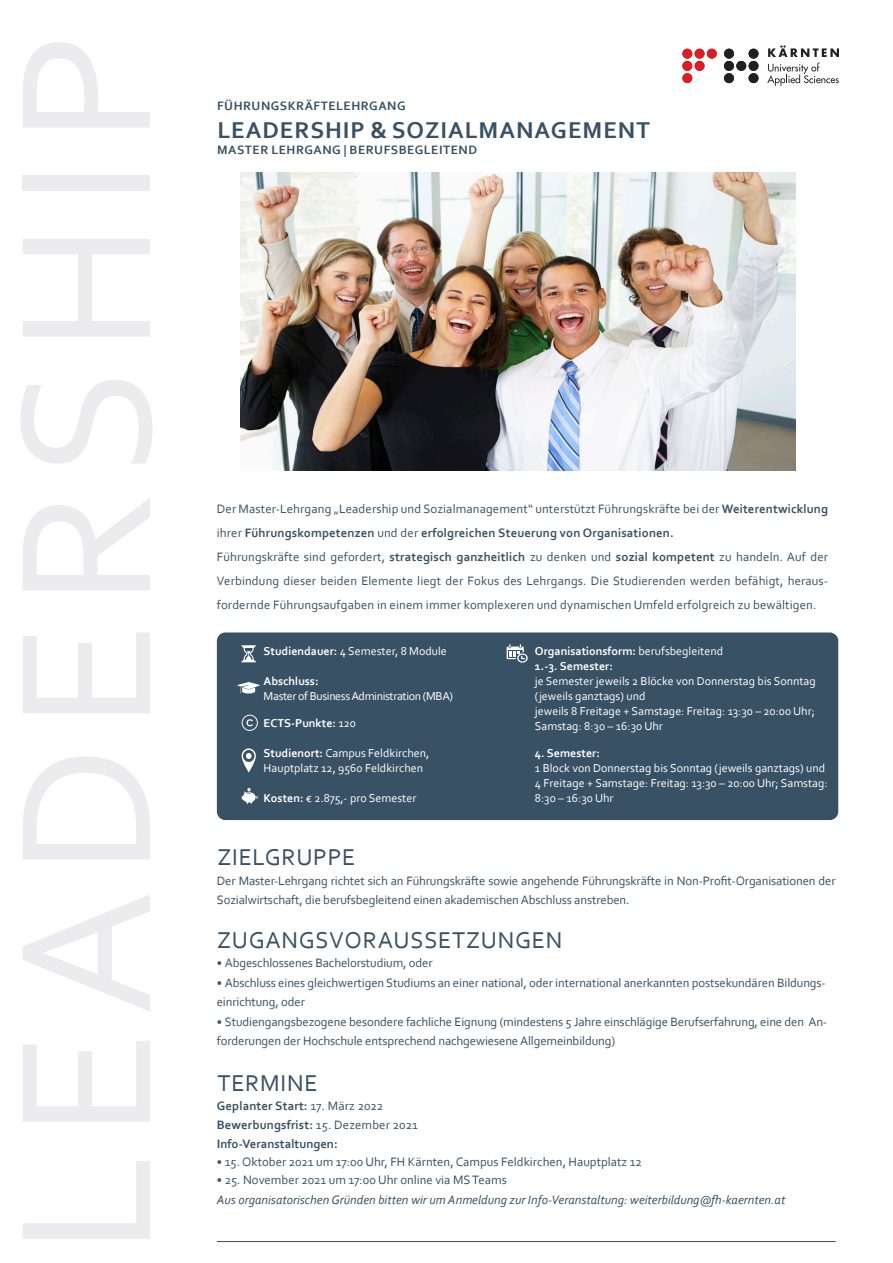
<style>
.page{position:relative;width:893px;height:1263px;background:#fff}
.page>*{position:absolute;margin:0;border:0;box-sizing:border-box;transform-origin:0 0}
.t1{font:24px "Corbel";letter-spacing:.03em;color:#395164}
.t2{font:700 24px "Corbel";letter-spacing:.04em;color:#395164}
.t3{font:12.75px/19.5px "Corbel";letter-spacing:-.01em;color:#395164}
.t4{font:12.75px/24px "Corbel";letter-spacing:.01em;color:#395164}
.t5{font:italic 12.75px/19.2px "Corbel";color:#395164}
.t6{font:700 12.75px/19.2px "Corbel";letter-spacing:.01em;color:#395164}
.t7{font:700 12.75px "Corbel";letter-spacing:.04em;color:#395164}
.t8{font:12px/15px "Corbel";color:#fff}
.t9{font:700 12px/15px "Corbel";color:#fff}
.t10{font:12px "Corbel";letter-spacing:-.03em;color:#fff}
.s1{font-weight:700}
.s2{font-weight:400}
.s3{font-weight:700;font-size:12px}
.s4{font-weight:700;font-style:normal;font-size:12px}
.s5{font-style:normal}
.s6{font-size:12px}
</style>
<div class="page">
<img style="left:240px;top:172px;width:555px;height:299px">
<hr style="left:217px;top:1241px;width:619px;height:1px;background:#395164">
<div style="left:217px;top:632px;width:621px;height:188px;background:#395164;border-radius:9px"></div>
<svg style="left:241px;top:645px;width:15px;height:17px"></svg>
<svg style="left:242px;top:748px;width:14px;height:24px"></svg>
<svg style="left:237px;top:682px;width:24px;height:11px"></svg>
<svg style="left:242px;top:715px;width:16px;height:16px"></svg>
<svg style="left:507px;top:644px;width:21px;height:19px"></svg>
<svg style="left:242px;top:788px;width:17px;height:16px"></svg>
<svg style="left:768px;top:45px;width:71px;height:12px"></svg>
<svg style="left:767px;top:63px;width:72px;height:23px"></svg>
<div style="left:682px;top:49px;width:10px;height:10px;background:#dc1d24;border-radius:50%"></div>
<div style="left:695px;top:49px;width:9px;height:10px;background:#dc1d24;border-radius:50%"></div>
<div style="left:707px;top:49px;width:10px;height:10px;background:#dc1d24;border-radius:50%"></div>
<div style="left:682px;top:61px;width:10px;height:10px;background:#dc1d24;border-radius:50%"></div>
<div style="left:695px;top:61px;width:9px;height:10px;background:#dc1d24;border-radius:50%"></div>
<div style="left:682px;top:73px;width:10px;height:10px;background:#dc1d24;border-radius:50%"></div>
<div style="left:724px;top:49px;width:10px;height:10px;background:#231f20;border-radius:50%"></div>
<div style="left:749px;top:49px;width:9px;height:10px;background:#231f20;border-radius:50%"></div>
<div style="left:724px;top:61px;width:10px;height:10px;background:#231f20;border-radius:50%"></div>
<div style="left:736px;top:61px;width:10px;height:10px;background:#231f20;border-radius:50%"></div>
<div style="left:749px;top:61px;width:9px;height:10px;background:#231f20;border-radius:50%"></div>
<div style="left:724px;top:73px;width:10px;height:10px;background:#231f20;border-radius:50%"></div>
<div style="left:749px;top:73px;width:9px;height:10px;background:#231f20;border-radius:50%"></div>
<p class="t7" style="left:217px;top:98px;width:190px">FÜHRUNGSKRÄFTELEHRGANG</p>
<h1 class="t2" style="left:217px;top:115px;width:434px">LEADERSHIP &amp; SOZIALMANAGEMENT</h1>
<p class="t7" style="left:217px;top:141px;width:261px">MASTER LEHRGANG | BERUFSBEGLEITEND</p>
<p class="t4" style="left:217px;top:496px;width:613px">Der Master-Lehrgang „Leadership und Sozialmanagement“ unterstützt Führungskräfte bei der <span class="s1">Weiterentwicklung </span>ihrer <span class="s1">Führungskompetenzen</span> und der <span class="s1">erfolgreichen Steuerung von Organisationen.<br></span>Führungskräfte sind gefordert, <span class="s1">strategisch ganzheitlich</span> zu denken und <span class="s1">sozial kompetent</span> zu handeln. Auf der Verbindung dieser beiden Elemente liegt der Fokus des Lehrgangs. Die Studierenden werden befähigt, heraus&shy;fordernde Führungsaufgaben in einem immer komplexeren und dynamischen Umfeld erfolgreich zu bewältigen.</p>
<p class="t8" style="left:264px;top:643px;width:185px"><span class="s1">Studiendauer:</span> 4 Semester, 8 Module</p>
<p class="t9" style="left:264px;top:673px;width:56px">Abschluss:</p>
<p class="t10" style="left:264px;top:689px;width:191px">Master of Business Administration (MBA)</p>
<p class="t9" style="left:264px;top:715px;width:94px">ECTS-Punkte: <span class="s2">120</span></p>
<p class="t8" style="left:264px;top:745px;width:167px"><span class="s1">Studienort:</span> Campus Feldkirchen,<br>Hauptplatz 12, 9560 Feldkirchen</p>
<p class="t8" style="left:264px;top:790px;width:154px"><span class="s1">Kosten:</span> € 2.875,- pro Semester</p>
<p class="t9" style="left:535px;top:643px;width:190px">Organisationsform: <span class="s2">berufsbegleitend<br></span>1.-3. Semester:</p>
<p class="t8" style="left:535px;top:673px;width:282px">je Semester jeweils 2 Blöcke von Donnerstag bis Sonntag (jeweils ganztags) und<br>jeweils 8 Freitage + Samstage: Freitag: 13:30 – 20:00 Uhr; Samstag: 8:30 – 16:30 Uhr</p>
<p class="t9" style="left:535px;top:745px;width:66px">4. Semester:</p>
<p class="t8" style="left:535px;top:760px;width:294px">1 Block von Donnerstag bis Sonntag (jeweils ganztags) und<br>4 Freitage + Samstage: Freitag: 13:30 – 20:00 Uhr; Samstag:<br>8:30 – 16:30 Uhr</p>
<h1 class="t1" style="left:217px;top:842px;width:139px">ZIELGRUPPE</h1>
<p class="t3" style="left:217px;top:870px;width:620px">Der Master-Lehrgang richtet sich an Führungskräfte sowie angehende Führungskräfte in Non-Profit-Organisationen der<br>Sozialwirtschaft, die berufsbegleitend einen akademischen Abschluss anstreben.</p>
<h1 class="t1" style="left:217px;top:925px;width:347px">ZUGANGSVORAUSSETZUNGEN</h1>
<p class="t3" style="left:217px;top:953px;width:217px"><span class="s3">•</span> Abgeschlossenes Bachelorstudium, oder</p>
<p class="t3" style="left:217px;top:972px;width:611px"><span class="s3">•</span> Abschluss eines gleichwertigen Studiums an einer national, oder international anerkannten postsekundären Bildungs&shy;einrichtung, oder</p>
<p class="t3" style="left:217px;top:1011px;width:612px"><span class="s3">•</span> Studiengangsbezogene besondere fachliche Eignung (mindestens 5 Jahre einschlägige Berufserfahrung, eine den An&shy;forderungen der Hochschule entsprechend nachgewiesene Allgemeinbildung)</p>
<h1 class="t1" style="left:217px;top:1068px;width:102px">TERMINE</h1>
<p class="t6" style="left:217px;top:1096px;width:203px">Geplanter Start: <span class="s2">17. März 2022<br></span>Bewerbungsfrist: <span class="s2">15. Dezember 2021<br></span>Info-Veranstaltungen:</p>
<p class="t3" style="left:217px;top:1152px;width:427px"><span class="s3">•</span> 15. Oktober 2021 um 17:00 Uhr, FH Kärnten, Campus Feldkirchen, Hauptplatz 12</p>
<p class="t5" style="left:217px;top:1170px;width:570px"><span class="s4">•</span> <span class="s5">25. November 2021 um 17:00 Uhr online via MS Teams<br></span>Aus organisatorischen Gründen bitten wir um Anmeldung zur Info-Veranstaltung: weiterbildung<span class="s6">@</span>fh-kaernten.at</p>
</div>
